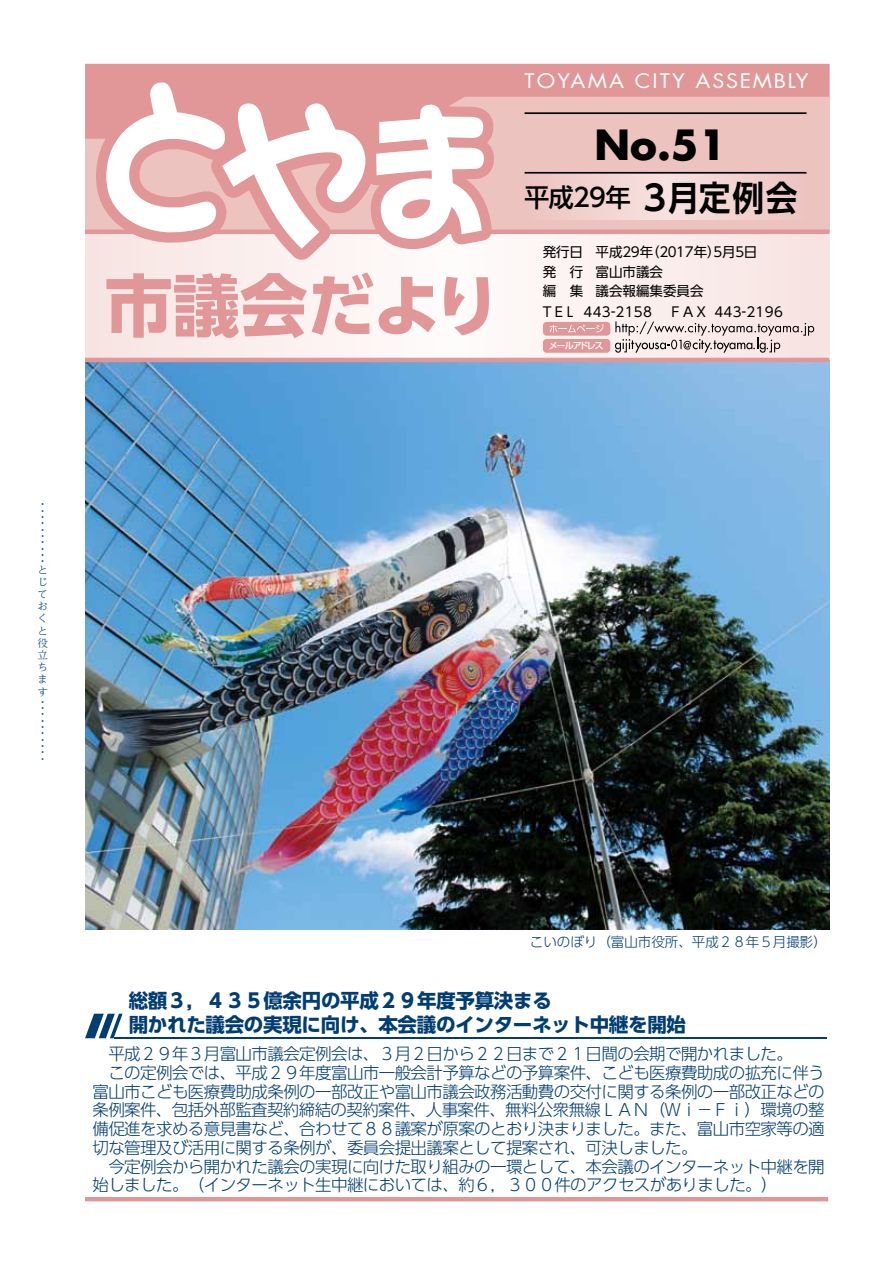
<style>
.page{position:relative;width:893px;height:1263px;background:#fff}
.page>*{position:absolute;margin:0;border:0;box-sizing:border-box;transform-origin:0 0}
.t1{font:700 67.5px "UD Shin Go Pro";letter-spacing:-.005em;color:#e19797}
.t2{font:700 40.5px "Futura";color:#000}
.t3{font:500 25.35px "UD Shin Go Pro";letter-spacing:-.03em;color:#000}
.t4{font:700 19.5px/24px "UD Shin Go Pro";letter-spacing:-.015em;color:#003d73}
.t5{font:19.5px "Futura";letter-spacing:.08em;color:#fff;scale:1.1 1}
.t6{font:300 16.5px/18.8px "UD Shin Go Pro";letter-spacing:-.035em;color:#003d73}
.t7{font:13.5px/19.5px "UD Shin Go Pro";color:#000}
.t8{font:300 13.5px "UD Shin Go Pro";color:#003d73}
.t9{font:300 10.5px/12.1px "UD Reimin Pro";color:#003d73}
.t10{font:500 9px "UD Shin Go Pro";letter-spacing:-.14em;color:#fff}
.s1{font-family:"UD Shin Go Pro De";font-weight:700;font-size:34.5px}
</style>
<div class="page">
<svg style="left:85px;top:1014px;width:38px;height:24px"></svg>
<hr style="left:114px;top:1037px;width:712px;height:1px;background:#003d73">
<img style="left:85px;top:362px;width:744px;height:568px">
<div style="left:85px;top:231px;width:744px;height:129px;background:#fbefee"></div>
<div style="left:85px;top:64px;width:744px;height:169px;background:#edc3c0"></div>
<svg style="left:504px;top:64px;width:325px;height:50px;fill:#e19797"></svg>
<hr style="left:525px;top:112px;width:281px;height:2px;background:#000">
<svg style="left:572px;top:173px;width:235px;height:47px"></svg>
<hr style="left:525px;top:172px;width:281px;height:2px;background:#000">
<div style="left:543px;top:322px;width:67px;height:14px;background:#e19797;border-radius:4px"></div>
<div style="left:543px;top:339px;width:67px;height:14px;background:#e19797;border-radius:4px"></div>
<hr style="left:85px;top:358px;width:744px;height:4px;background:#e19797">
<hr style="left:85px;top:230px;width:744px;height:4px;background:#e19797">
<hr style="left:85px;top:1197px;width:743px;height:4px;background:#e19797">
<svg style="left:85px;top:63px;width:419px;height:216px"></svg>
<svg style="left:549px;top:324px;width:55px;height:9px"></svg>
<svg style="left:615px;top:321px;width:199px;height:32px"></svg>
<h1 class="t1" style="left:105px;top:250px;width:397px">市議会だより</h1>
<p class="t5" style="left:525px;top:67px;width:260px">TOYAMA CITY ASSEMBLY</p>
<h2 class="t2" style="left:594px;top:116px;width:134px">No.51</h2>
<h3 class="t3" style="left:524px;top:177px;width:275px">平成29年 <span class="s1">3月定例会</span></h3>
<p class="t7" style="left:543px;top:242px;width:42px;text-align:justify">発行日発　行編　集</p>
<p class="t7" style="left:596px;top:242px;width:163px">平成２9年（２０１7年）5月５日富山市議会<br>議会報編集委員会</p>
<p class="t7" style="left:543px;top:302px;width:111px">T E L 443-2158</p>
<p class="t7" style="left:671px;top:302px;width:113px">F A X 443-2196</p>
<p class="t10" style="left:549px;top:339px;width:56px">メールアドレス</p>
<p class="t9" style="left:37px;top:498px;width:8px">・</p>
<p class="t9" style="left:37px;top:504px;width:8px">・</p>
<p class="t9" style="left:37px;top:511px;width:8px">・</p>
<p class="t9" style="left:37px;top:517px;width:8px">・</p>
<p class="t9" style="left:37px;top:523px;width:8px">・</p>
<p class="t9" style="left:37px;top:530px;width:8px">・</p>
<p class="t9" style="left:37px;top:536px;width:8px">・</p>
<p class="t9" style="left:37px;top:542px;width:8px">・</p>
<p class="t9" style="left:37px;top:548px;width:8px">・</p>
<p class="t9" style="left:37px;top:557px;width:10px;line-height:8.4px">・と</p>
<p class="t9" style="left:37px;top:575px;width:12px">じておくと役立ちます</p>
<p class="t9" style="left:37px;top:695px;width:8px">・</p>
<p class="t9" style="left:37px;top:701px;width:8px">・</p>
<p class="t9" style="left:37px;top:708px;width:8px">・</p>
<p class="t9" style="left:37px;top:714px;width:8px">・</p>
<p class="t9" style="left:37px;top:720px;width:8px">・</p>
<p class="t9" style="left:37px;top:727px;width:8px">・</p>
<p class="t9" style="left:37px;top:733px;width:8px">・</p>
<p class="t9" style="left:37px;top:739px;width:8px">・</p>
<p class="t9" style="left:37px;top:746px;width:8px">・</p>
<p class="t9" style="left:37px;top:752px;width:8px">・</p>
<p class="t8" style="left:530px;top:931px;width:298px">こいのぼり（富山市役所、平成２８年５月撮影）</p>
<p class="t4" style="left:129px;top:988px;width:559px">総額３，４３５億余円の平成２９年度予算決まる<br>開かれた議会の実現に向け、本会議のインターネット中継を開始</p>
<p class="t6" style="left:92px;top:1044px;width:734px">　平成２９年３月富山市議会定例会は、３月２日から２２日まで２１日間の会期で開かれました。<br>　この定例会では、平成２９年度富山市一般会計予算などの予算案件、こども医療費助成の拡充に伴う富山市こども医療費助成条例の一部改正や富山市議会政務活動費の交付に関する条例の一部改正などの条例案件、包括外部監査契約締結の契約案件、人事案件、無料公衆無線ＬＡＮ（Ｗｉ－Ｆｉ）環境の整備促進を求める意見書など、合わせて８８議案が原案のとおり決まりました。また、富山市空家等の適切な管理及び活用に関する条例が、委員会提出議案として提案され、可決しました。<br>　今定例会から開かれた議会の実現に向けた取り組みの一環として、本会議のインターネット中継を開始しました。（インターネット生中継においては、約６，３００件のアクセスがありました。）</p>
</div>
